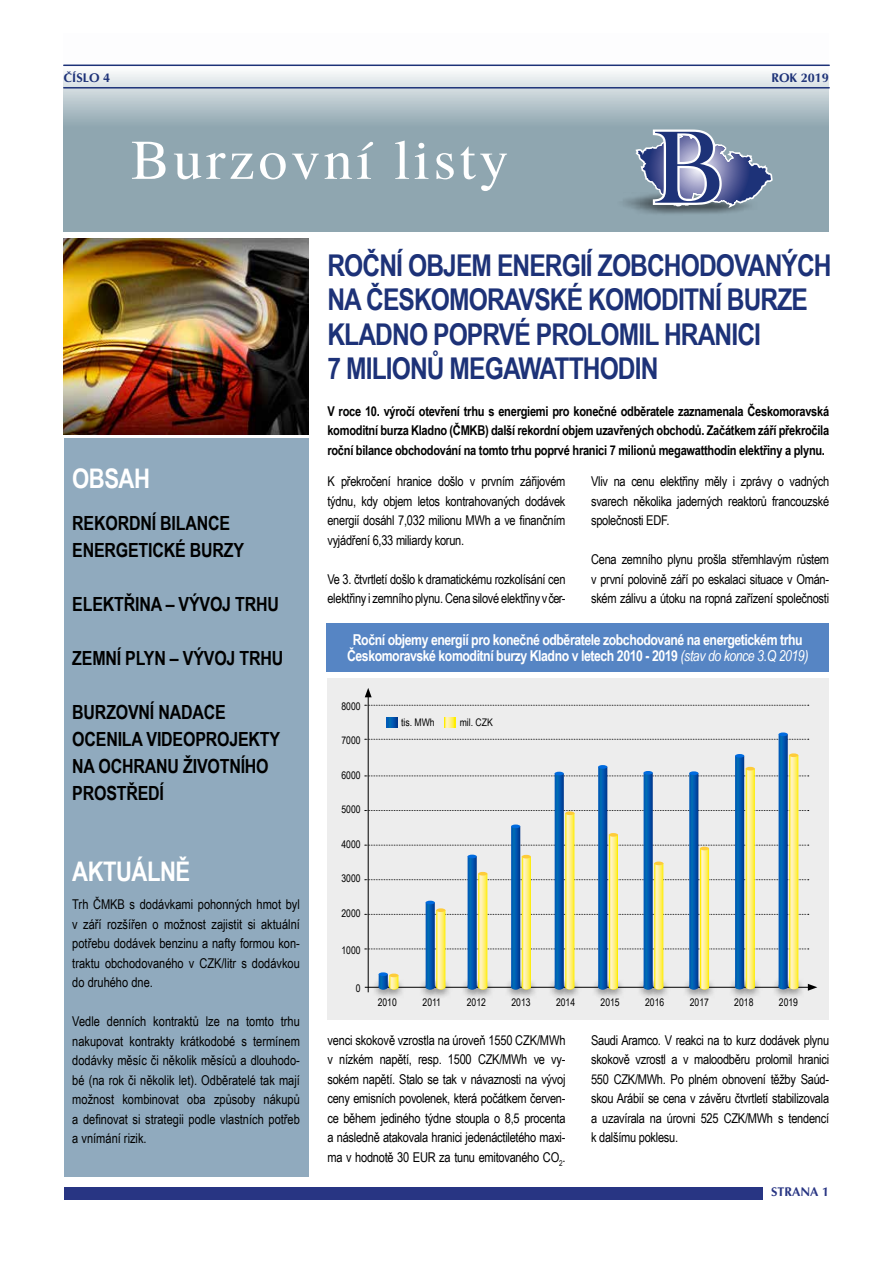
<style>
.page{position:relative;width:893px;height:1263px;background:#fff}
.page>*{position:absolute;margin:0;border:0;box-sizing:border-box;transform-origin:0 0}
.t1{font:55.95px "Times E";letter-spacing:.06em;color:#fff;scale:1.04 1}
.t2{font:700 30px/34.5px "Arial Narrow";letter-spacing:-.03em;color:#1d3278}
.t3{font:700 27px "Arial Narrow";letter-spacing:-.02em;color:#fff}
.t4{font:700 19.5px/27px "Arial Narrow";letter-spacing:-.01em;color:#000}
.t5{font:700 15px/16.5px "Arial Narrow";letter-spacing:-.03em;color:#fff;text-align:center}
.t6{font:13.5px/19.5px "Arial Narrow";letter-spacing:-.02em;color:#000;text-align:justify}
.t7{font:700 13.5px/19.5px "Arial Narrow";letter-spacing:-.02em;color:#000;text-align:justify}
.t8{font:700 12.6px "Optima CE";color:#1d3278}
.t9{font:700 12.6px "Optima CE";color:#283583}
.t10{font:10.5px "Arial Narrow";color:#000}
.s1{font-weight:400;font-style:italic}
</style>
<div class="page">
<svg style="left:64px;top:64px;width:765px;height:168px;background:#a4b7bf"></svg>
<img style="left:615px;top:193px;width:146px;height:22px">
<svg style="left:635px;top:129px;width:138px;height:79px;background:#7886a8"></svg>
<div style="left:64px;top:438px;width:244px;height:739px;background:#90aabe"></div>
<img style="left:64px;top:239px;width:244px;height:195px">
<hr style="left:64px;top:87px;width:765px;height:2px;background:#1d3278">
<hr style="left:64px;top:65px;width:765px;height:1px;background:#1d3278">
<div style="left:64px;top:1187px;width:698px;height:12px;background:#283583"></div>
<div style="left:327px;top:678px;width:502px;height:341px;background:#ededed"></div>
<div style="left:326px;top:623px;width:503px;height:49px;background:#5685c4"></div>
<svg style="left:365px;top:705px;width:444px;height:1px"></svg>
<hr style="left:368px;top:695px;width:1px;height:297px;background:#000">
<svg style="left:365px;top:688px;width:7px;height:9px"></svg>
<div style="left:727px;top:977px;width:25px;height:22px;background:#000;opacity:.75"></div>
<div style="left:738px;top:977px;width:24px;height:22px;background:#000;opacity:.75"></div>
<div style="left:682px;top:977px;width:24px;height:23px;background:#000;opacity:.75"></div>
<div style="left:692px;top:977px;width:24px;height:23px;background:#000;opacity:.75"></div>
<div style="left:503px;top:977px;width:25px;height:23px;background:#000;opacity:.75"></div>
<div style="left:514px;top:977px;width:24px;height:23px;background:#000;opacity:.75"></div>
<div style="left:636px;top:977px;width:24px;height:23px;background:#000;opacity:.75"></div>
<div style="left:646px;top:977px;width:25px;height:23px;background:#000;opacity:.75"></div>
<div style="left:460px;top:977px;width:24px;height:23px;background:#000;opacity:.75"></div>
<div style="left:470px;top:977px;width:25px;height:23px;background:#000;opacity:.75"></div>
<div style="left:547px;top:977px;width:24px;height:23px;background:#000;opacity:.75"></div>
<div style="left:558px;top:977px;width:24px;height:23px;background:#000;opacity:.75"></div>
<div style="left:371px;top:977px;width:24px;height:23px;background:#000;opacity:.75"></div>
<div style="left:382px;top:977px;width:24px;height:23px;background:#000;opacity:.75"></div>
<div style="left:590px;top:977px;width:25px;height:23px;background:#000;opacity:.75"></div>
<div style="left:601px;top:977px;width:24px;height:23px;background:#000;opacity:.75"></div>
<div style="left:418px;top:977px;width:24px;height:23px;background:#000;opacity:.75"></div>
<div style="left:429px;top:977px;width:24px;height:23px;background:#000;opacity:.75"></div>
<div style="left:771px;top:977px;width:24px;height:22px;background:#000;opacity:.75"></div>
<div style="left:781px;top:977px;width:25px;height:22px;background:#000;opacity:.75"></div>
<svg style="left:365px;top:717px;width:452px;height:274px"></svg>
<p class="t8" style="left:64px;top:71px;width:48px">ČÍSLO 4</p>
<p class="t8" style="left:771px;top:71px;width:59px">ROK 2019</p>
<h1 class="t1" style="left:131px;top:129px;width:364px">Burzovní listy</h1>
<h3 class="t3" style="left:72px;top:458px;width:79px">OBSAH</h3>
<h3 class="t4" style="left:72px;top:508px;width:173px">REKORDNÍ BILANCE<br>ENERGETICKÉ BURZY</h3>
<h3 class="t4" style="left:72px;top:589px;width:208px">ELEKTŘINA – VÝVOJ TRHU</h3>
<h3 class="t4" style="left:72px;top:643px;width:213px">ZEMNÍ PLYN – VÝVOJ TRHU</h3>
<h3 class="t4" style="left:72px;top:697px;width:209px">BURZOVNÍ NADACE<br>OCENILA VIDEOPROJEKTY<br>NA OCHRANU ŽIVOTNÍHO<br>PROSTŘEDÍ</h3>
<h3 class="t3" style="left:72px;top:851px;width:119px">AKTUÁLNĚ</h3>
<p class="t6" style="left:72px;top:894px;width:229px">Trh ČMKB s dodávkami pohonných hmot byl v září rozšířen o možnost zajistit si aktuální potřebu dodávek benzinu a nafty formou kon&shy;traktu obchodovaného v CZK/litr s dodávkou do druhého dne.</p>
<p class="t6" style="left:72px;top:1011px;width:229px">Vedle denních kontraktů lze na tomto trhu nakupovat kontrakty krátkodobé s termínem dodávky měsíc či několik měsíců a dlouhodo&shy;bé (na rok či několik let). Odběratelé tak mají možnost kombinovat oba způsoby nákupů a definovat si strategii podle vlastních potřeb a vnímání rizik.</p>
<h2 class="t2" style="left:327px;top:246px;width:506px">ROČNÍ OBJEM ENERGIÍ ZOBCHODOVANÝCH<br>NA ČESKOMORAVSKÉ KOMODITNÍ BURZE<br>KLADNO POPRVÉ PROLOMIL HRANICI<br>7 MILIONŮ MEGAWATTHODIN</h2>
<p class="t7" style="left:327px;top:401px;width:503px">V roce 10. výročí otevření trhu s energiemi pro konečné odběratele zaznamenala Českomoravská komoditní burza Kladno (ČMKB) další rekordní objem uzavřených obchodů. Začátkem září překročila roční bilance obchodování na tomto trhu poprvé hranici 7 milionů megawatthodin elektřiny a plynu.</p>
<p class="t6" style="left:327px;top:471px;width:240px">K překročení hranice došlo v prvním zářijovém týdnu, kdy objem letos kontrahovaných dodávek energií dosáhl 7,032 milionu MWh a ve finančním vyjádření 6,33 miliardy korun.</p>
<p class="t6" style="left:327px;top:569px;width:240px">Ve 3. čtvrtletí došlo k dramatickému rozkolísání cen elektřiny i zemního plynu. Cena silové elektřiny v čer-</p>
<p class="t6" style="left:591px;top:471px;width:240px">Vliv na cenu elektřiny měly i zprávy o vadných svarech několika jaderných reaktorů francouzské společnosti EDF.</p>
<p class="t6" style="left:591px;top:549px;width:240px">Cena zemního plynu prošla střemhlavým růstem v první polovině září po eskalaci situace v Omán&shy;ském zálivu a útoku na ropná zařízení společnosti</p>
<p class="t5" style="left:347px;top:630px;width:463px">Roční objemy energií pro konečné odběratele zobchodované na energetickém trhu<br>Českomoravské komoditní burzy Kladno v letech 2010 - 2019 <span class="s1">(stav do konce 3.Q 2019)</span></p>
<p class="t10" style="left:341px;top:698px;width:21px">8000</p>
<p class="t10" style="left:341px;top:733px;width:21px">7000</p>
<p class="t10" style="left:341px;top:767px;width:21px">6000</p>
<p class="t10" style="left:341px;top:802px;width:21px">5000</p>
<p class="t10" style="left:341px;top:836px;width:21px">4000</p>
<p class="t10" style="left:341px;top:871px;width:21px">3000</p>
<p class="t10" style="left:341px;top:905px;width:21px">2000</p>
<p class="t10" style="left:341px;top:943px;width:21px">1000</p>
<p class="t10" style="left:356px;top:980px;width:6px">0</p>
<p class="t10" style="left:401px;top:715px;width:35px;rotate:1deg">tis. MWh</p>
<p class="t10" style="left:460px;top:715px;width:35px;rotate:1deg">mil. CZK</p>
<p class="t10" style="left:378px;top:994px;width:21px">2010</p>
<p class="t10" style="left:601px;top:994px;width:21px">2015</p>
<p class="t10" style="left:690px;top:994px;width:21px">2017</p>
<p class="t10" style="left:779px;top:994px;width:21px">2019</p>
<p class="t10" style="left:423px;top:994px;width:20px">2011</p>
<p class="t10" style="left:467px;top:994px;width:21px">2012</p>
<p class="t10" style="left:511px;top:994px;width:21px">2013</p>
<p class="t10" style="left:556px;top:994px;width:21px">2014</p>
<p class="t10" style="left:645px;top:994px;width:21px">2016</p>
<p class="t10" style="left:734px;top:994px;width:21px">2018</p>
<p class="t6" style="left:327px;top:1030px;width:240px">venci skokově vzrostla na úroveň 1550 CZK/MWh v nízkém napětí, resp. 1500 CZK/MWh ve vy&shy;sokém napětí. Stalo se tak v návaznosti na vývoj ceny emisních povolenek, která počátkem červen&shy;ce během jediného týdne stoupla o 8,5 procenta a následně atakovala hranici jedenáctiletého maxi&shy;ma v hodnotě 30 EUR za tunu emitovaného CO<sub>2</sub>.</p>
<p class="t6" style="left:591px;top:1030px;width:240px">Saudi Aramco. V reakci na to kurz dodávek plynu skokově vzrostl a v maloodběru prolomil hranici 550 CZK/MWh. Po plném obnovení těžby Saúd&shy;skou Arábií se cena v závěru čtvrtletí stabilizovala a uzavírala na úrovni 525 CZK/MWh s tendencí k dalšímu poklesu.</p>
<p class="t9" style="left:771px;top:1185px;width:60px">STRANA 1</p>
</div>
